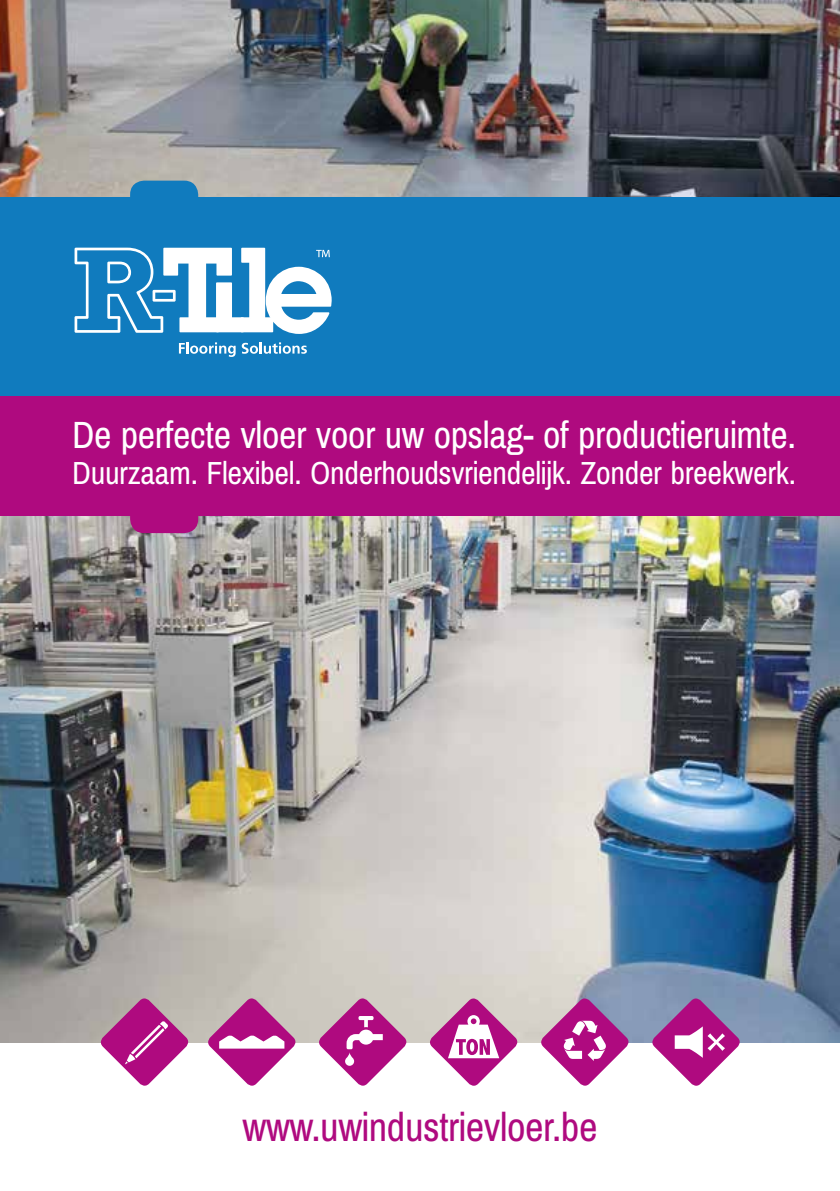
<style>
.page{position:relative;width:840px;height:1191px;background:#fff}
.page>*{position:absolute;margin:0;border:0;box-sizing:border-box;transform-origin:0 0}
.t1{font:40.4px "Archivo Narrow";letter-spacing:-.01em;color:#af0a7f}
.t2{font:38px "Archivo Narrow";letter-spacing:-.01em;color:#fff}
.t3{font:32px "Archivo Narrow";letter-spacing:-.01em;color:#fff}
</style>
<div class="page">
<img style="left:0;top:0;width:839px;height:198px">
<img style="left:0;top:516px;width:839px;height:526px">
<div style="left:0;top:198px;width:839px;height:257px;background:#107bbe"></div>
<svg style="left:179px;top:342px;width:56px;height:15px"></svg>
<svg style="left:241px;top:342px;width:66px;height:12px"></svg>
<svg style="left:74px;top:248px;width:257px;height:86px"></svg>
<div style="left:0;top:396px;width:839px;height:120px;background:#af0a7f"></div>
<div style="left:130px;top:181px;width:68px;height:34px;background:#107bbe;border-radius:14px"></div>
<div style="left:130px;top:499px;width:68px;height:34px;background:#af0a7f;border-radius:14px"></div>
<svg style="left:98px;top:995px;width:93px;height:91px"></svg>
<svg style="left:205px;top:995px;width:93px;height:91px"></svg>
<svg style="left:316px;top:995px;width:92px;height:91px"></svg>
<svg style="left:427px;top:996px;width:92px;height:90px"></svg>
<svg style="left:538px;top:995px;width:92px;height:91px"></svg>
<svg style="left:649px;top:996px;width:92px;height:90px"></svg>
<p class="t2" style="left:72px;top:411px;width:725px">De perfecte vloer voor uw opslag- of productieruimte.</p>
<p class="t3" style="left:72px;top:453px;width:725px">Duurzaam. Flexibel. Onderhoudsvriendelijk. Zonder breekwerk.</p>
<p class="t1" style="left:242px;top:1102px;width:356px">www.uwindustrievloer.be</p>
</div>
